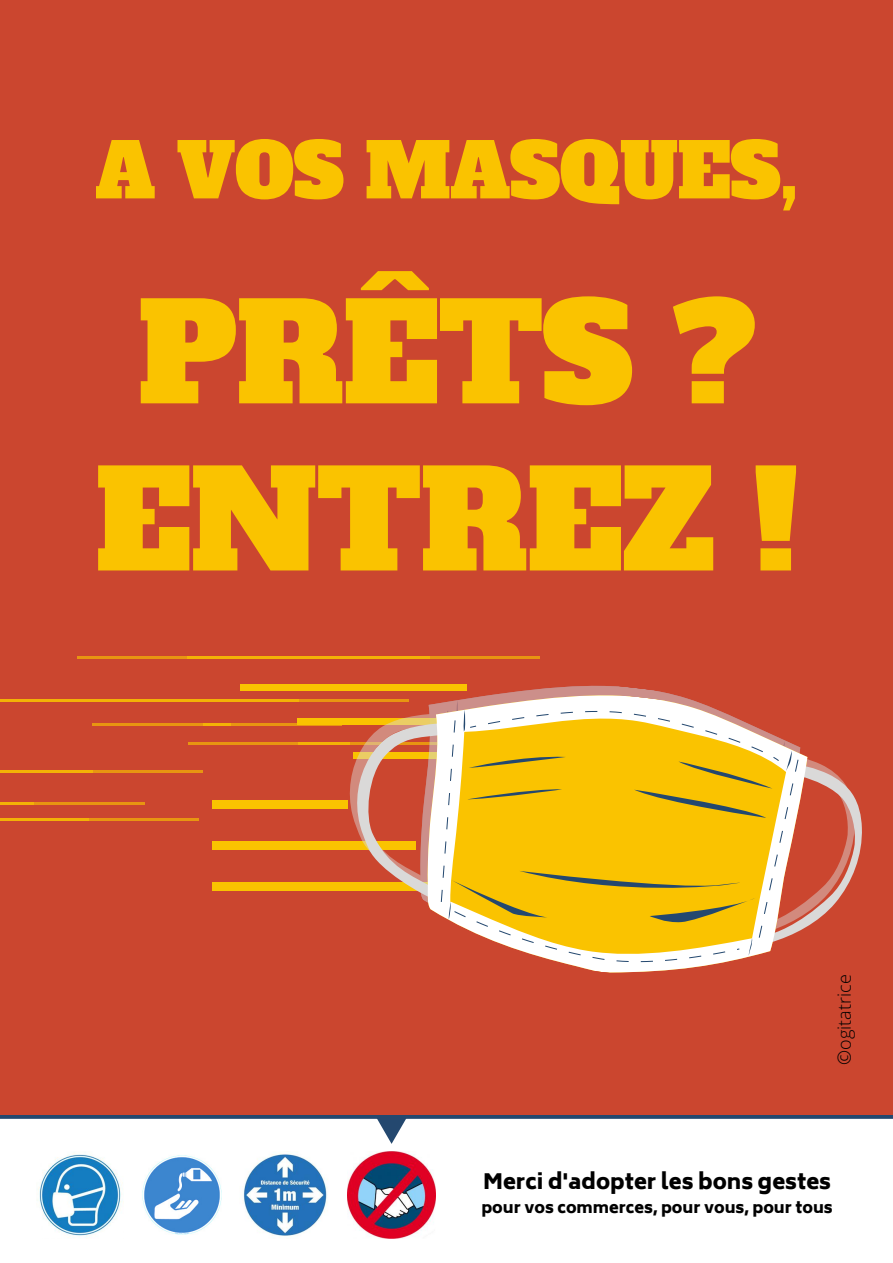
<style>
.page{position:relative;width:893px;height:1263px;background:#fff}
.page>*{position:absolute;margin:0;border:0;box-sizing:border-box;transform-origin:0 0}
.t1{font:135.07px/167.1px "Alfa Slab One";letter-spacing:-.01em;color:#fac300;text-align:center}
.t2{font:75px "Alfa Slab One";letter-spacing:-.01em;color:#fac300}
.t3{font:800 21px "Biryani";color:#000}
.t4{font:300 18px "Open Sans";color:#000}
.t5{font:800 15.75px "Biryani";color:#000}
</style>
<div class="page">
<img style="left:348px;top:1151px;width:87px;height:88px">
<img style="left:243px;top:1153px;width:85px;height:84px">
<img style="left:142px;top:1155px;width:80px;height:80px">
<img style="left:38px;top:1153px;width:86px;height:86px">
<svg style="left:0;top:1114px;width:893px;height:30px"></svg>
<div style="left:0;top:0;width:893px;height:1114px;background:#cb462f"></div>
<hr style="left:187px;top:656px;width:353px;height:3px;background:#fac300">
<hr style="left:203px;top:722px;width:138px;height:3px;background:#fac300">
<hr style="left:0;top:770px;width:203px;height:3px;background:#fac300">
<hr style="left:0;top:802px;width:144px;height:3px;background:#fac300">
<hr style="left:0;top:818px;width:199px;height:3px;background:#fac300">
<hr style="left:0;top:699px;width:408px;height:2px;background:#fac300">
<div style="left:212px;top:801px;width:136px;height:8px;background:#fac300"></div>
<div style="left:212px;top:841px;width:203px;height:8px;background:#fac300"></div>
<div style="left:212px;top:882px;width:271px;height:8px;background:#fac300"></div>
<hr style="left:77px;top:656px;width:353px;height:3px;background:#fac300">
<hr style="left:92px;top:722px;width:139px;height:3px;background:#fac300">
<hr style="left:188px;top:742px;width:162px;height:3px;background:#fac300">
<div style="left:297px;top:718px;width:169px;height:7px;background:#fac300"></div>
<div style="left:240px;top:684px;width:226px;height:7px;background:#fac300"></div>
<svg style="left:343px;top:717px;width:519px;height:207px"></svg>
<svg style="left:409px;top:684px;width:403px;height:246px"></svg>
<svg style="left:429px;top:693px;width:372px;height:280px;background:#edbb43"></svg>
<h2 class="t2" style="left:95px;top:121px;width:705px">A VOS MASQUES,</h2>
<h1 class="t1" style="left:95px;top:272px;width:705px">PRÊTS ?<br>ENTREZ !</h1>
<p class="t4" style="left:831px;top:1064px;width:92px;rotate:-90deg">©ogitatrice</p>
<h3 class="t3" style="left:483px;top:1169px;width:349px">Merci d'adopter les bons gestes</h3>
<p class="t5" style="left:481px;top:1199px;width:353px">pour vos commerces, pour vous, pour tous</p>
</div>
